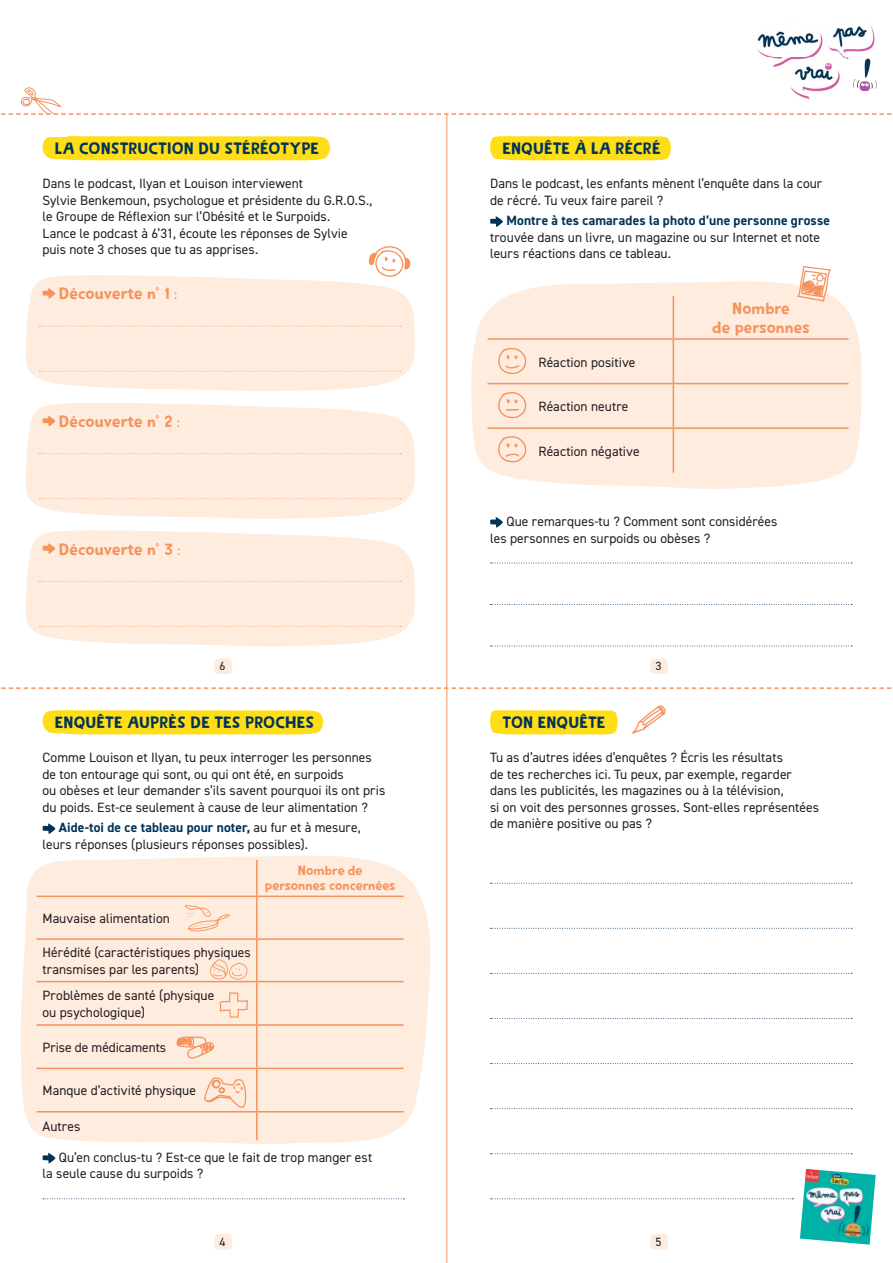
<style>
.page{position:relative;width:893px;height:1263px;background:#fff}
.page>*{position:absolute;margin:0;border:0;box-sizing:border-box;transform-origin:0 0}
.t1{font:16.5px "Spoonbread";letter-spacing:.005em;color:#003358}
.t2{font:16.5px/19.5px "Spoonbread";letter-spacing:.005em;color:#f6925c;text-align:center}
.t3{font:13.5px/16.5px "DIN2014";color:#231f20}
.t4{font:700 13.5px "DIN2014";letter-spacing:.01em;color:#003358}
.t5{font:13.5px/15px "Spoonbread";color:#f6925c;text-align:center}
.t6{font:12px "DIN2014";color:#231f20}
.s1{font-weight:700;color:#003358}
</style>
<div class="page">
<svg style="left:650px;top:1234px;width:18px;height:16px"></svg>
<svg style="left:214px;top:1234px;width:18px;height:16px"></svg>
<svg style="left:214px;top:658px;width:18px;height:16px"></svg>
<svg style="left:650px;top:658px;width:18px;height:16px"></svg>
<div style="left:490px;top:136px;width:181px;height:24px;background:#ffdd17"></div>
<div style="left:42px;top:710px;width:281px;height:24px;background:#ffdd17"></div>
<div style="left:490px;top:710px;width:127px;height:24px;background:#ffdd17"></div>
<div style="left:42px;top:136px;width:288px;height:24px;background:#ffdd17"></div>
<svg style="left:471px;top:281px;width:390px;height:208px;background:#feede0"></svg>
<svg style="left:20px;top:855px;width:410px;height:289px;background:#feece0"></svg>
<img style="left:800px;top:1169px;width:76px;height:75px">
<img style="left:757px;top:26px;width:118px;height:52px">
<img style="left:860px;top:57px;width:14px;height:21px">
<svg style="left:490px;top:216px;width:13px;height:11px"></svg>
<svg style="left:43px;top:823px;width:12px;height:11px"></svg>
<svg style="left:490px;top:517px;width:13px;height:11px"></svg>
<svg style="left:490px;top:563px;width:362px;height:1px"></svg>
<svg style="left:490px;top:604px;width:362px;height:1px"></svg>
<svg style="left:490px;top:646px;width:362px;height:1px"></svg>
<svg style="left:43px;top:1153px;width:12px;height:10px"></svg>
<svg style="left:43px;top:1198px;width:362px;height:1px"></svg>
<hr style="left:673px;top:296px;width:1px;height:42px;background:#f6925c">
<hr style="left:487px;top:338px;width:186px;height:2px;background:#f6925c">
<hr style="left:487px;top:383px;width:186px;height:1px;background:#f6925c">
<hr style="left:673px;top:340px;width:1px;height:43px;background:#f6925c">
<hr style="left:673px;top:384px;width:1px;height:43px;background:#f6925c">
<hr style="left:673px;top:338px;width:175px;height:2px;background:#f6925c">
<hr style="left:673px;top:383px;width:175px;height:1px;background:#f6925c">
<hr style="left:487px;top:427px;width:186px;height:2px;background:#f6925c">
<hr style="left:673px;top:429px;width:1px;height:44px;background:#f6925c">
<hr style="left:673px;top:427px;width:175px;height:2px;background:#f6925c">
<hr style="left:256px;top:860px;width:2px;height:35px;background:#f6925c">
<hr style="left:37px;top:895px;width:220px;height:2px;background:#f6925c">
<hr style="left:256px;top:897px;width:2px;height:41px;background:#f6925c">
<hr style="left:257px;top:895px;width:147px;height:2px;background:#f6925c">
<hr style="left:37px;top:938px;width:220px;height:2px;background:#f6925c">
<hr style="left:256px;top:940px;width:2px;height:41px;background:#f6925c">
<hr style="left:256px;top:982px;width:2px;height:42px;background:#f6925c">
<hr style="left:256px;top:1026px;width:2px;height:41px;background:#f6925c">
<hr style="left:256px;top:1069px;width:2px;height:42px;background:#f6925c">
<hr style="left:257px;top:938px;width:147px;height:2px;background:#f6925c">
<hr style="left:37px;top:981px;width:220px;height:1px;background:#f6925c">
<hr style="left:37px;top:1024px;width:220px;height:2px;background:#f6925c">
<hr style="left:37px;top:1067px;width:220px;height:2px;background:#f6925c">
<hr style="left:37px;top:1111px;width:220px;height:1px;background:#f6925c">
<hr style="left:256px;top:1112px;width:2px;height:28px;background:#f6925c">
<hr style="left:257px;top:981px;width:147px;height:1px;background:#f6925c">
<hr style="left:257px;top:1024px;width:147px;height:2px;background:#f6925c">
<hr style="left:257px;top:1067px;width:147px;height:2px;background:#f6925c">
<hr style="left:257px;top:1111px;width:147px;height:1px;background:#f6925c">
<svg style="left:490px;top:928px;width:362px;height:1px"></svg>
<svg style="left:490px;top:883px;width:362px;height:1px"></svg>
<svg style="left:490px;top:973px;width:362px;height:1px"></svg>
<svg style="left:26px;top:275px;width:389px;height:116px;background:#feede1"></svg>
<svg style="left:43px;top:288px;width:12px;height:11px"></svg>
<svg style="left:39px;top:326px;width:362px;height:1px"></svg>
<svg style="left:39px;top:371px;width:362px;height:1px"></svg>
<svg style="left:26px;top:403px;width:389px;height:116px;background:#feede1"></svg>
<svg style="left:43px;top:416px;width:12px;height:10px"></svg>
<svg style="left:39px;top:453px;width:362px;height:1px"></svg>
<svg style="left:39px;top:498px;width:362px;height:1px"></svg>
<svg style="left:26px;top:530px;width:389px;height:117px;background:#feede1"></svg>
<svg style="left:43px;top:543px;width:12px;height:11px"></svg>
<svg style="left:39px;top:581px;width:362px;height:1px"></svg>
<svg style="left:39px;top:626px;width:362px;height:1px"></svg>
<svg style="left:490px;top:1018px;width:362px;height:1px"></svg>
<svg style="left:490px;top:1063px;width:362px;height:1px"></svg>
<svg style="left:490px;top:1108px;width:362px;height:1px"></svg>
<svg style="left:490px;top:1153px;width:362px;height:1px"></svg>
<svg style="left:490px;top:1198px;width:303px;height:1px"></svg>
<svg style="left:498px;top:347px;width:28px;height:27px"></svg>
<svg style="left:498px;top:435px;width:28px;height:27px"></svg>
<svg style="left:498px;top:391px;width:28px;height:27px"></svg>
<svg style="left:210px;top:959px;width:38px;height:20px"></svg>
<div style="left:34px;top:114px;width:33px;height:23px;background:#fff"></div>
<svg style="left:1px;top:687px;width:891px;height:2px"></svg>
<hr style="left:446px;top:115px;width:1px;height:1148px;background:#f6925c">
<svg style="left:1px;top:78px;width:891px;height:50px"></svg>
<svg style="left:366px;top:275px;width:47px;height:6px"></svg>
<div style="left:184px;top:899px;width:47px;height:34px;background:#feecdf"></div>
<div style="left:204px;top:1074px;width:45px;height:34px;background:#feecdf"></div>
<svg style="left:216px;top:987px;width:37px;height:37px"></svg>
<svg style="left:174px;top:1032px;width:42px;height:31px"></svg>
<svg style="left:797px;top:281px;width:34px;height:21px"></svg>
<p class="t1" style="left:55px;top:139px;width:266px">LA CONSTRUCTION DU STÉRÉOTYPE</p>
<p class="t3" style="left:43px;top:175px;width:331px">Dans le podcast, Ilyan et Louison interviewent<br>Sylvie Benkemoun, psychologue et présidente du G.R.O.S., le Groupe de Réflexion sur l’Obésité et le Surpoids.<br>Lance le podcast à 6’31, écoute les réponses de Sylvie puis note 3 choses que tu as apprises.</p>
<p class="t2" style="left:59px;top:284px;width:120px">Découverte n° 1 :</p>
<p class="t2" style="left:59px;top:411px;width:123px">Découverte n° 2 :</p>
<p class="t2" style="left:59px;top:539px;width:123px">Découverte n° 3 :</p>
<p class="t1" style="left:502px;top:139px;width:160px">ENQUÊTE À LA RÉCRÉ</p>
<p class="t3" style="left:490px;top:175px;width:334px">Dans le podcast, les enfants mènent l’enquête dans la cour de récré. Tu veux faire pareil ?</p>
<p class="t4" style="left:506px;top:212px;width:325px">Montre à tes camarades la photo d’une personne grosse</p>
<p class="t3" style="left:490px;top:229px;width:331px">trouvée dans un livre, un magazine ou sur Internet et note leurs réactions dans ce tableau.</p>
<p class="t3" style="left:539px;top:353px;width:98px">Réaction positive</p>
<p class="t3" style="left:539px;top:398px;width:91px">Réaction neutre</p>
<p class="t3" style="left:539px;top:442px;width:103px">Réaction négative</p>
<p class="t2" style="left:712px;top:298px;width:99px">Nombre<br>de personnes</p>
<p class="t3" style="left:490px;top:513px;width:289px;text-indent:16px">Que remarques-tu ? Comment sont considérées les personnes en surpoids ou obèses ?</p>
<p class="t6" style="left:220px;top:659px;width:7px">6</p>
<p class="t6" style="left:655px;top:659px;width:7px">3</p>
<p class="t1" style="left:55px;top:713px;width:261px">ENQUÊTE AUPRÈS DE TES PROCHES</p>
<p class="t1" style="left:502px;top:713px;width:105px">TON ENQUÊTE</p>
<p class="t3" style="left:43px;top:749px;width:344px">Comme Louison et Ilyan, tu peux interroger les personnes de ton entourage qui sont, ou qui ont été, en surpoids<br>ou obèses et leur demander s’ils savent pourquoi ils ont pris du poids. Est-ce seulement à cause de leur alimentation ?</p>
<p class="t3" style="left:43px;top:819px;width:320px;text-indent:16px"><span class="s1">Aide-toi de ce tableau pour noter,</span> au fur et à mesure, leurs réponses (plusieurs réponses possibles).</p>
<p class="t3" style="left:43px;top:910px;width:129px">Mauvaise alimentation</p>
<p class="t3" style="left:43px;top:944px;width:210px">Hérédité (caractéristiques physiques transmises par les parents)</p>
<p class="t3" style="left:43px;top:987px;width:173px">Problèmes de santé (physique ou psychologique)</p>
<p class="t3" style="left:43px;top:1039px;width:125px">Prise de médicaments</p>
<p class="t3" style="left:43px;top:1082px;width:155px">Manque d’activité physique</p>
<p class="t3" style="left:43px;top:1118px;width:39px">Autres</p>
<p class="t5" style="left:265px;top:863px;width:132px">Nombre de<br>personnes concernées</p>
<p class="t3" style="left:43px;top:1149px;width:331px;text-indent:16px">Qu’en conclus-tu ? Est-ce que le fait de trop manger est la seule cause du surpoids ?</p>
<p class="t3" style="left:490px;top:749px;width:330px">Tu as d’autres idées d’enquêtes ? Écris les résultats<br>de tes recherches ici. Tu peux, par exemple, regarder dans les publicités, les magazines ou à la télévision,<br>si on voit des personnes grosses. Sont-elles représentées de manière positive ou pas ?</p>
<p class="t6" style="left:220px;top:1234px;width:7px">4</p>
<p class="t6" style="left:655px;top:1234px;width:7px">5</p>
</div>
